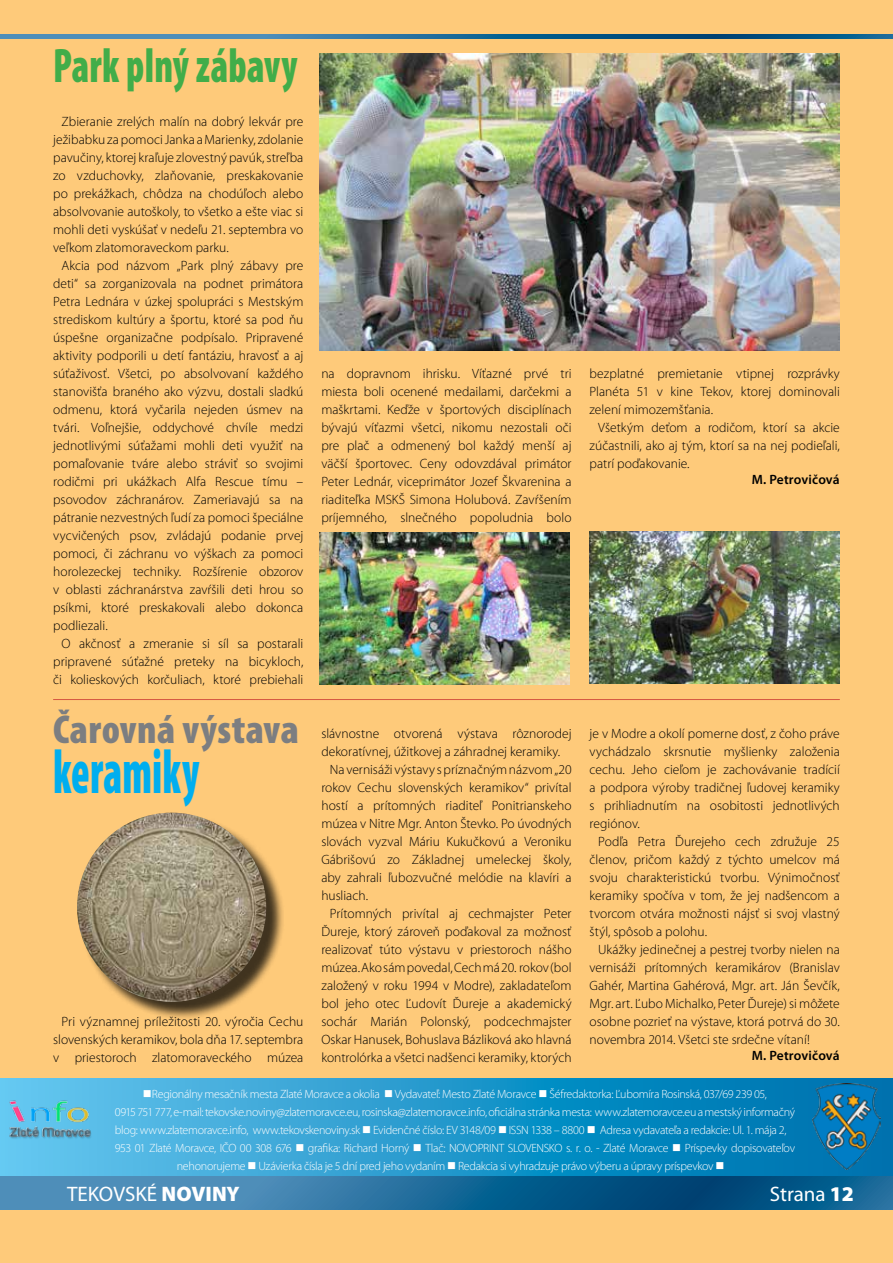
<style>
.page{position:relative;width:893px;height:1263px;background:#feca7a}
.page>*{position:absolute;margin:0;border:0;box-sizing:border-box;transform-origin:0 0}
.t1{font:900 condensed 63px "Mini Pro";letter-spacing:.005em;color:#00aeef;scale:.67 1}
.t2{font:900 condensed 48.75px "Mini Pro";letter-spacing:.01em;color:#41ad49;scale:.8 1}
.t3{font:900 condensed 40.5px "Mini Pro";letter-spacing:.01em;color:#7c7e81}
.t4{font:21px "Mini Pro";color:#fff}
.t5{font:300 13.5px/18px "Mini Pro";color:#000;text-align:justify}
.t6{font:600 13.5px "Mini Pro";letter-spacing:.01em;color:#000}
.t7{font:300 12px "Mini Pro";letter-spacing:-.025em;color:#fff}
.s1{font-weight:900}
</style>
<div class="page">
<svg style="left:0;top:1176px;width:893px;height:34px;background:#236d9b"></svg>
<svg style="left:0;top:34px;width:893px;height:4px;background:#246d9c"></svg>
<svg style="left:0;top:1078px;width:893px;height:97px;background:#2398cc"></svg>
<img style="left:813px;top:1084px;width:67px;height:85px">
<img style="left:7px;top:1083px;width:85px;height:75px">
<hr style="left:53px;top:699px;width:787px;height:1px;background:#d55642">
<img style="left:320px;top:53px;width:520px;height:298px">
<img style="left:320px;top:533px;width:250px;height:152px">
<img style="left:590px;top:531px;width:250px;height:153px">
<div style="left:79px;top:815px;width:206px;height:205px;background:#000;opacity:.75"></div>
<img style="left:77px;top:813px;width:189px;height:189px;border-radius:95px">
<h2 class="t2" style="left:53px;top:39px;width:307px">Park plný zábavy</h2>
<p class="t5" style="left:53px;top:113px;width:252px;text-indent:9px">Zbieranie zrelých malín na dobrý lekvár pre ježibabku za pomoci Janka a Marienky, zdolanie pavučiny, ktorej kraľuje zlovestný pavúk, streľba zo vzduchovky, zlaňovanie, preskakovanie po prekážkach, chôdza na chodúľoch alebo absolvovanie autoškoly, to všetko a ešte viac si mohli deti vyskúšať v nedeľu 21. septembra vo veľkom zlatomoraveckom parku.</p>
<p class="t5" style="left:53px;top:257px;width:252px;text-indent:9px">Akcia pod názvom „Park plný zábavy pre deti“ sa zorganizovala na podnet primátora Petra Lednára v úzkej spolupráci s Mestským strediskom kultúry a športu, ktoré sa pod ňu úspešne organizačne podpísalo. Pripravené aktivity podporili u detí fantáziu, hravosť a aj súťaživosť. Všetci, po absolvovaní každého stanovišťa braného ako výzvu, dostali sladkú odmenu, ktorá vyčarila nejeden úsmev na tvári. Voľnejšie, oddychové chvíle medzi jednotlivými súťažami mohli deti využiť na pomaľovanie tváre alebo stráviť so svojimi rodičmi pri ukážkach Alfa Rescue tímu – psovodov záchranárov. Zameriavajú sa na pátranie nezvestných ľudí za pomoci špeciálne vycvičených psov, zvládajú podanie prvej pomoci, či záchranu vo výškach za pomoci horolezeckej techniky. Rozšírenie obzorov v oblasti záchranárstva zavŕšili deti hrou so psíkmi, ktoré preskakovali alebo dokonca podliezali.</p>
<p class="t5" style="left:53px;top:635px;width:252px;text-indent:9px">O akčnosť a zmeranie si síl sa postarali pripravené súťažné preteky na bicykloch, či kolieskových korčuliach, ktoré prebiehali</p>
<h3 class="t3" style="left:53px;top:707px;width:247px">Čarovná výstava</h3>
<h1 class="t1" style="left:53px;top:737px;width:220px">keramiky</h1>
<p class="t5" style="left:53px;top:1013px;width:252px;text-indent:9px">Pri významnej príležitosti 20. výročia Cechu slovenských keramikov, bola dňa 17. septembra v priestoroch zlatomoraveckého múzea</p>
<p class="t5" style="left:321px;top:365px;width:252px">na dopravnom ihrisku. Víťazné prvé tri miesta boli ocenené medailami, darčekmi a maškrtami. Keďže v športových disciplínach bývajú víťazmi všetci, nikomu nezostali oči pre plač a odmenený bol každý menší aj väčší športovec. Ceny odovzdával primátor Peter Lednár, viceprimátor Jozef Škvarenina a riaditeľka MSKŠ Simona Holubová. Zavŕšením príjemného, slnečného popoludnia bolo</p>
<p class="t5" style="left:590px;top:365px;width:252px">bezplatné premietanie vtipnej rozprávky Planéta 51 v kine Tekov, ktorej dominovali zelení mimozemšťania.</p>
<p class="t5" style="left:590px;top:419px;width:252px;text-indent:9px">Všetkým deťom a rodičom, ktorí sa akcie zúčastnili, ako aj tým, ktorí sa na nej podieľali, patrí poďakovanie.</p>
<p class="t6" style="left:752px;top:472px;width:90px">M. Petrovičová</p>
<p class="t5" style="left:321px;top:725px;width:252px">slávnostne otvorená výstava rôznorodej</p>
<p class="t5" style="left:321px;top:743px;width:240px">dekoratívnej, úžitkovej a záhradnej keramiky.</p>
<p class="t5" style="left:330px;top:761px;width:243px">Na vernisáži výstavy s príznačným názvom „20</p>
<p class="t5" style="left:321px;top:779px;width:252px">rokov Cechu slovenských keramikov“ privítal</p>
<p class="t5" style="left:321px;top:797px;width:252px">hostí a prítomných riaditeľ Ponitrianskeho</p>
<p class="t5" style="left:321px;top:815px;width:252px">múzea v Nitre Mgr. Anton Števko. Po úvodných</p>
<p class="t5" style="left:321px;top:833px;width:252px">slovách vyzval Máriu Kukučkovú a Veroniku</p>
<p class="t5" style="left:321px;top:851px;width:252px">Gábrišovú zo Základnej umeleckej školy,</p>
<p class="t5" style="left:321px;top:869px;width:252px">aby zahrali ľubozvučné melódie na klavíri a</p>
<p class="t5" style="left:321px;top:887px;width:48px">husliach.</p>
<p class="t5" style="left:330px;top:905px;width:243px">Prítomných privítal aj cechmajster Peter</p>
<p class="t5" style="left:321px;top:923px;width:252px">Ďureje, ktorý zároveň poďakoval za možnosť</p>
<p class="t5" style="left:321px;top:941px;width:252px">realizovať túto výstavu v priestoroch nášho</p>
<p class="t5" style="left:321px;top:959px;width:252px">múzea. Ako sám povedal, Cech má 20. rokov (bol</p>
<p class="t5" style="left:321px;top:977px;width:252px">založený v roku 1994 v Modre), zakladateľom</p>
<p class="t5" style="left:321px;top:995px;width:252px">bol jeho otec Ľudovít Ďureje a akademický</p>
<p class="t5" style="left:321px;top:1013px;width:252px">sochár Marián Polonský, podcechmajster</p>
<p class="t5" style="left:321px;top:1031px;width:252px">Oskar Hanusek, Bohuslava Bázliková ako hlavná</p>
<p class="t5" style="left:321px;top:1049px;width:252px">kontrolórka a všetci nadšenci keramiky, ktorých</p>
<p class="t5" style="left:590px;top:725px;width:252px">je v Modre a okolí pomerne dosť, z čoho práve vychádzalo skrsnutie myšlienky založenia cechu. Jeho cieľom je zachovávanie tradícií a podpora výroby tradičnej ľudovej keramiky s prihliadnutím na osobitosti jednotlivých regiónov.</p>
<p class="t5" style="left:590px;top:833px;width:252px;text-indent:9px">Podľa Petra Ďurejeho cech združuje 25 členov, pričom každý z týchto umelcov má svoju charakteristickú tvorbu. Výnimočnosť keramiky spočíva v tom, že jej nadšencom a tvorcom otvára možnosti nájsť si svoj vlastný štýl, spôsob a polohu.</p>
<p class="t5" style="left:590px;top:941px;width:252px;text-indent:9px">Ukážky jedinečnej a pestrej tvorby nielen na vernisáži prítomných keramikárov (Branislav Gahér, Martina Gahérová, Mgr. art. Ján Ševčík, Mgr. art. Ľubo Michalko, Peter Ďureje) si môžete osobne pozrieť na výstave, ktorá potrvá do 30. novembra 2014. Všetci ste srdečne vítaní!</p>
<p class="t6" style="left:752px;top:1048px;width:90px">M. Petrovičová</p>
<p class="t7" style="left:143px;top:1087px;width:626px">■Regionálny mesačník mesta Zlaté Moravce a okolia ■ Vydavateľ: Mesto Zlaté Moravce ■ Šéfredaktorka: Ľubomíra Rosinská, 037/69 239 05,</p>
<p class="t7" style="left:115px;top:1105px;width:682px">0915 751 777, e-mail: tekovske.noviny@zlatemoravce.eu, rosinska@zlatemoravce.info, oficiálna stránka mesta: www.zlatemoravce.eu a mestský informačný</p>
<p class="t7" style="left:115px;top:1123px;width:673px">blog: www.zlatemoravce.info, www.tekovskenoviny.sk ■ Evidenčné číslo: EV 3148/09 ■ ISSN 1338 – 8800 ■ Adresa vydavateľa a redakcie: Ul. 1. mája 2,</p>
<p class="t7" style="left:115px;top:1141px;width:682px">953 01 Zlaté Moravce, IČO 00 308 676 ■ grafika: Richard Horný ■ Tlač: NOVOPRINT SLOVENSKO s. r. o. - Zlaté Moravce ■ Príspevky dopisovateľov</p>
<p class="t7" style="left:177px;top:1159px;width:549px">nehonorujeme ■ Uzávierka čísla je 5 dní pred jeho vydaním ■ Redakcia si vyhradzuje právo výberu a úpravy príspevkov ■</p>
<h3 class="t4" style="left:67px;top:1182px;width:174px">TEKOVSKÉ <span class="s1">NOVINY</span></h3>
<h3 class="t4" style="left:770px;top:1182px;width:86px">Strana <span class="s1">12</span></h3>
</div>
